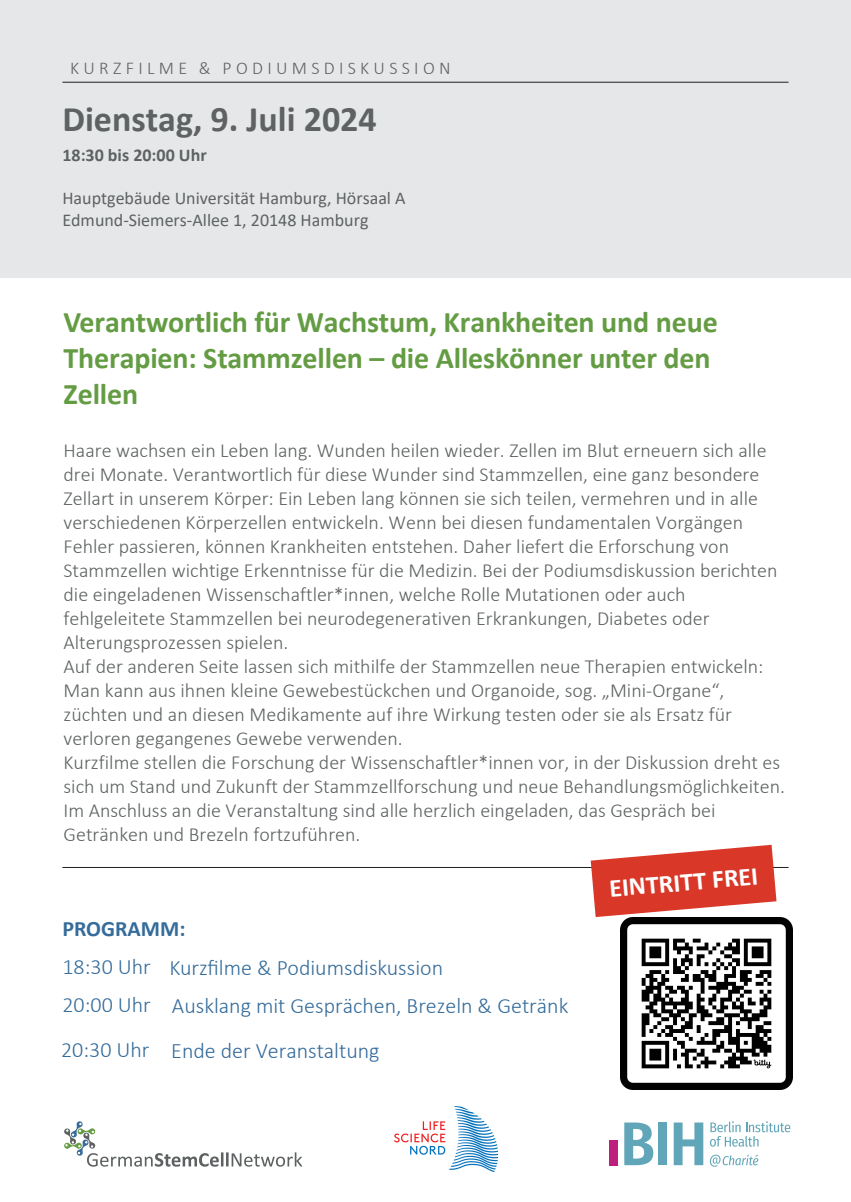
<style>
.page{position:relative;width:851px;height:1202px;background:#fff}
.page>*{position:absolute;margin:0;border:0;box-sizing:border-box;transform-origin:0 0}
.t1{font:700 36px "Calibri";color:#5e6262}
.t2{font:700 30px/36px "Calibri";letter-spacing:-.005em;color:#649c44}
.t3{font:700 26px "Calibri";color:#fff}
.t4{font:300 22px/38.8px "Calibri";color:#356c9a}
.t5{font:300 22px "Calibri";color:#346b9b}
.t6{font:700 22px "Calibri";color:#356c9a}
.t7{font:300 20px/24px "Calibri";color:#5e6262}
.t8{font:18px/21.6px "Calibri";color:#5e6262}
.t9{font:300 18px "Calibri";letter-spacing:.24em;color:#5e6262}
.t10{font:700 18px "Calibri";color:#5e6262}
</style>
<div class="page">
<div style="left:0;top:0;width:850px;height:278px;background:#e6e7e9"></div>
<hr style="left:62px;top:82px;width:726px;height:1px;background:#231f20">
<hr style="left:62px;top:867px;width:726px;height:1px;background:#231f20">
<svg style="left:590px;top:845px;width:186px;height:72px"></svg>
<img style="left:621px;top:918px;width:171px;height:171px">
<svg style="left:710px;top:1121px;width:80px;height:26px"></svg>
<svg style="left:624px;top:1122px;width:29px;height:43px"></svg>
<div style="left:657px;top:1122px;width:9px;height:43px;background:#61a6b8"></div>
<svg style="left:673px;top:1122px;width:30px;height:43px"></svg>
<div style="left:609px;top:1140px;width:8px;height:25px;background:#be1f7c"></div>
<svg style="left:709px;top:1155px;width:49px;height:12px"></svg>
<svg style="left:64px;top:1121px;width:238px;height:46px"></svg>
<img style="left:394px;top:1107px;width:103px;height:65px">
<p class="t9" style="left:70px;top:57px;width:382px">KURZFILME &amp; PODIUMSDISKUSSION</p>
<h1 class="t1" style="left:62px;top:94px;width:316px">Dienstag, 9. Juli 2024</h1>
<p class="t10" style="left:62px;top:142px;width:146px">18:30 bis 20:00 Uhr</p>
<p class="t8" style="left:62px;top:187px;width:344px">Hauptgebäude Universität Hamburg, Hörsaal A<br>Edmund-Siemers-Allee 1, 20148 Hamburg</p>
<h2 class="t2" style="left:64px;top:303px;width:655px">Verantwortlich für Wachstum, Krankheiten und neue<br>Therapien: Stammzellen – die Alleskönner unter den<br>Zellen</h2>
<p class="t7" style="left:64px;top:438px;width:723px">Haare wachsen ein Leben lang. Wunden heilen wieder. Zellen im Blut erneuern sich alle drei Monate. Verantwortlich für diese Wunder sind Stammzellen, eine ganz besondere Zellart in unserem Körper: Ein Leben lang können sie sich teilen, vermehren und in alle verschiedenen Körperzellen entwickeln. Wenn bei diesen fundamentalen Vorgängen Fehler passieren, können Krankheiten entstehen. Daher liefert die Erforschung von Stammzellen wichtige Erkenntnisse für die Medizin. Bei der Podiumsdiskussion berichten die eingeladenen Wissenschaftler*innen, welche Rolle Mutationen oder auch fehlgeleitete Stammzellen bei neurodegenerativen Erkrankungen, Diabetes oder Alterungsprozessen spielen.<br>Auf der anderen Seite lassen sich mithilfe der Stammzellen neue Therapien entwickeln:<br>Man kann aus ihnen kleine Gewebestückchen und Organoide, sog. „Mini-Organe“, züchten und an diesen Medikamente auf ihre Wirkung testen oder sie als Ersatz für verloren gegangenes Gewebe verwenden.<br>Kurzfilme stellen die Forschung der Wissenschaftler*innen vor, in der Diskussion dreht es sich um Stand und Zukunft der Stammzellforschung und neue Behandlungsmöglichkeiten.<br>Im Anschluss an die Veranstaltung sind alle herzlich eingeladen, das Gespräch bei Getränken und Brezeln fortzuführen.</p>
<p class="t6" style="left:62px;top:913px;width:125px">PROGRAMM:</p>
<p class="t4" style="left:62px;top:947px;width:90px">18:30 Uhr<br>20:00 Uhr</p>
<p class="t4" style="left:169px;top:948px;width:275px">Kurzfilme &amp; Podiumsdiskussion</p>
<p class="t4" style="left:61px;top:1030px;width:90px">20:30 Uhr</p>
<p class="t4" style="left:172px;top:986px;width:398px">Ausklang mit Gesprächen, Brezeln &amp; Getränk</p>
<p class="t5" style="left:171px;top:1037px;width:210px">Ende der Veranstaltung</p>
<h3 class="t3" style="left:607px;top:870px;width:151px;rotate:-5deg">EINTRITT FREI</h3>
</div>
